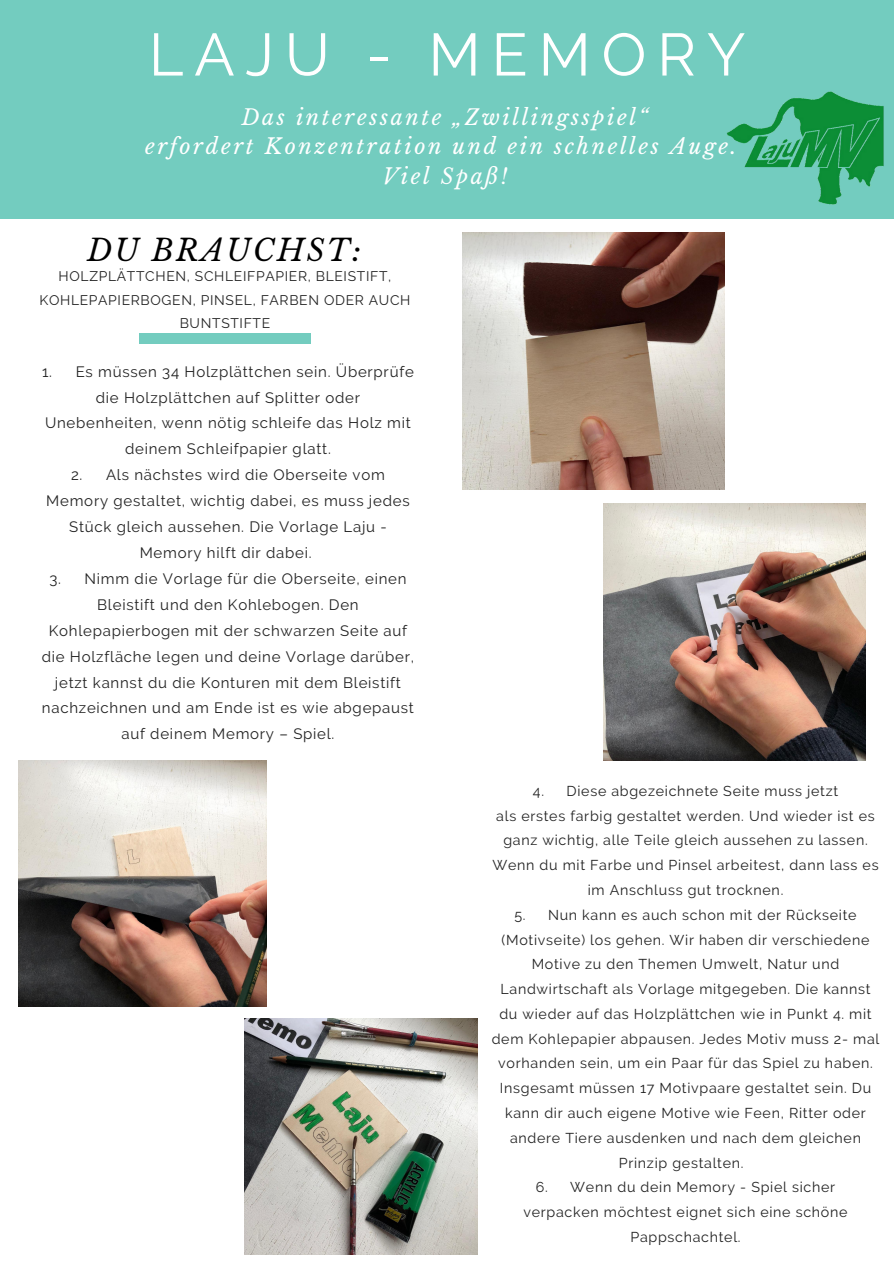
<style>
.page{position:relative;width:894px;height:1264px;background:#fff}
.page>*{position:absolute;margin:0;border:0;box-sizing:border-box;transform-origin:0 0}
.t1{font:59.55px "Raleway";letter-spacing:.18em;color:#fff}
.t2{font:italic 29.85px "Libre Baskerville";letter-spacing:.08em;color:#000}
.t3{font:italic 21.3px "Libre Baskerville";letter-spacing:.12em;color:#fff}
.t4{font:15px/26px "Raleway";letter-spacing:.05em;color:#222;text-align:center}
.t5{font:14.25px/24.8px "Raleway";letter-spacing:.05em;color:#222;text-align:center}
.t6{font:13.8px/23.7px "Raleway";letter-spacing:.05em;color:#222;text-align:center}
</style>
<div class="page">
<img style="left:463px;top:233px;width:261px;height:256px">
<div style="left:139px;top:333px;width:171px;height:10px;background:#73ccbf"></div>
<div style="left:0;top:0;width:893px;height:218px;background:#73ccbf"></div>
<img style="left:245px;top:1018px;width:232px;height:235px">
<img style="left:19px;top:760px;width:248px;height:246px">
<img style="left:603px;top:503px;width:261px;height:257px">
<img style="left:726px;top:91px;width:158px;height:114px">
<p class="t1" style="left:149px;top:20px;width:598px">LAJU - MEMORY</p>
<p class="t3" style="left:241px;top:104px;width:408px">Das interessante „Zwillingsspiel“</p>
<p class="t3" style="left:145px;top:134px;width:592px">erfordert Konzentration und ein schnelles Auge.</p>
<p class="t3" style="left:382px;top:163px;width:127px">Viel Spaß!</p>
<p class="t2" style="left:88px;top:232px;width:275px">DU BRAUCHST:</p>
<p class="t6" style="left:39px;top:264px;width:372px">HOLZPLÄTTCHEN, SCHLEIFPAPIER, BLEISTIFT,<br>KOHLEPAPIERBOGEN, PINSEL, FARBEN ODER AUCH<br>BUNTSTIFTE</p>
<p class="t4" style="left:42px;top:358px;width:373px">1. Es müssen 34 Holzplättchen sein. Überprüfe</p>
<p class="t4" style="left:45px;top:384px;width:367px">die Holzplättchen auf Splitter oder<br>Unebenheiten, wenn nötig schleife das Holz mit deinem Schleifpapier glatt.</p>
<p class="t4" style="left:71px;top:462px;width:315px">2. Als nächstes wird die Oberseite vom</p>
<p class="t4" style="left:46px;top:488px;width:365px">Memory gestaltet, wichtig dabei, es muss jedes<br>Stück gleich aussehen. Die Vorlage Laju -<br>Memory hilft dir dabei.</p>
<p class="t4" style="left:49px;top:565px;width:358px">3. Nimm die Vorlage für die Oberseite, einen</p>
<p class="t4" style="left:49px;top:591px;width:360px">Bleistift und den Kohlebogen. Den<br>Kohlepapierbogen mit der schwarzen Seite auf</p>
<p class="t4" style="left:42px;top:643px;width:374px">die Holzfläche legen und deine Vorlage darüber, jetzt kannst du die Konturen mit dem Bleistift nachzeichnen und am Ende ist es wie abgepaust auf deinem Memory – Spiel.</p>
<p class="t5" style="left:532px;top:778px;width:307px">4. Diese abgezeichnete Seite muss jetzt</p>
<p class="t5" style="left:492px;top:803px;width:387px">als erstes farbig gestaltet werden. Und wieder ist es ganz wichtig, alle Teile gleich aussehen zu lassen.<br>Wenn du mit Farbe und Pinsel arbeitest, dann lass es im Anschluss gut trocknen.</p>
<p class="t5" style="left:514px;top:902px;width:343px">5. Nun kann es auch schon mit der Rückseite</p>
<p class="t5" style="left:501px;top:927px;width:369px">(Motivseite) los gehen. Wir haben dir verschiedene</p>
<p class="t5" style="left:531px;top:951px;width:309px">Motive zu den Themen Umwelt, Natur und</p>
<p class="t5" style="left:500px;top:976px;width:371px">Landwirtschaft als Vorlage mitgegeben. Die kannst</p>
<p class="t5" style="left:499px;top:1001px;width:374px">du wieder auf das Holzplättchen wie in Punkt 4. mit</p>
<p class="t5" style="left:491px;top:1026px;width:389px">dem Kohlepapier abpausen. Jedes Motiv muss 2- mal</p>
<p class="t5" style="left:498px;top:1051px;width:376px">vorhanden sein, um ein Paar für das Spiel zu haben.</p>
<p class="t5" style="left:499px;top:1075px;width:373px">Insgesamt müssen 17 Motivpaare gestaltet sein. Du</p>
<p class="t5" style="left:505px;top:1100px;width:362px">kann dir auch eigene Motive wie Feen, Ritter oder</p>
<p class="t5" style="left:510px;top:1125px;width:352px">andere Tiere ausdenken und nach dem gleichen</p>
<p class="t5" style="left:618px;top:1150px;width:126px">Prinzip gestalten.</p>
<p class="t5" style="left:535px;top:1174px;width:301px">6. Wenn du dein Memory - Spiel sicher</p>
<p class="t5" style="left:523px;top:1199px;width:325px">verpacken möchtest eignet sich eine schöne<br>Pappschachtel.</p>
</div>
